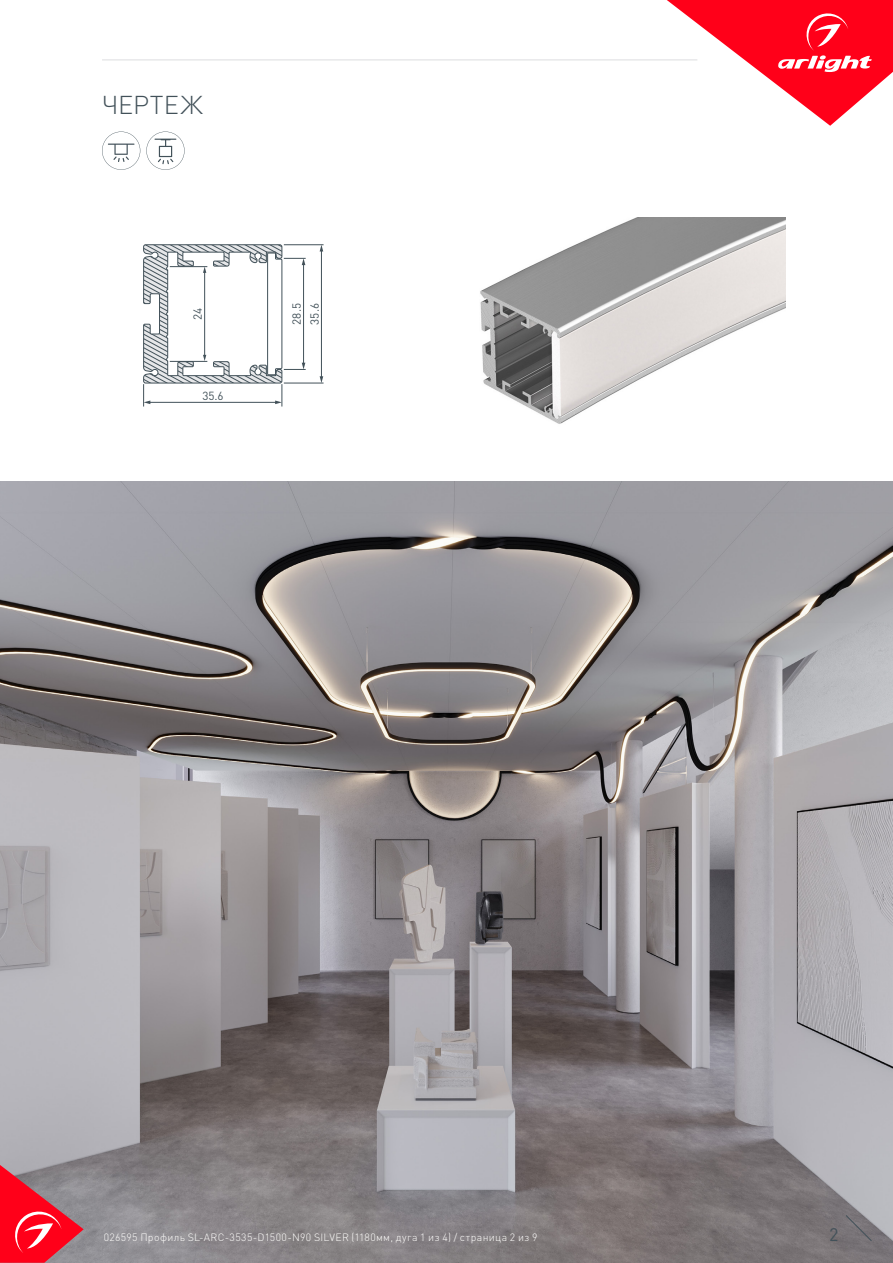
<style>
.page{position:relative;width:893px;height:1263px;background:#fff}
.page>*{position:absolute;margin:0;border:0;box-sizing:border-box;transform-origin:0 0}
.t1{font:300 25.5px "DIN Pro";letter-spacing:.01em;color:#425159}
.t2{font:18px "DIN Pro";color:#425159}
.t3{font:11.7px/17.9px "DIN Pro";color:#425159}
.t4{font:300 10.5px "DIN Pro";letter-spacing:.04em;color:#fffefc}
</style>
<div class="page">
<img style="left:0;top:481px;width:893px;height:782px">
<svg style="left:0;top:1165px;width:84px;height:98px;background:#d14554"></svg>
<svg style="left:845px;top:1215px;width:27px;height:26px"></svg>
<svg style="left:667px;top:0;width:226px;height:126px"></svg>
<hr style="left:102px;top:60px;width:595px;height:1px;background:#dcdddf">
<img style="left:480px;top:217px;width:305px;height:207px">
<svg style="left:102px;top:132px;width:38px;height:38px"></svg>
<svg style="left:146px;top:132px;width:39px;height:38px"></svg>
<hr style="left:284px;top:244px;width:40px;height:1px;background:#425159">
<hr style="left:284px;top:383px;width:40px;height:1px;background:#425159">
<hr style="left:321px;top:250px;width:1px;height:127px;background:#425159">
<svg style="left:320px;top:245px;width:3px;height:6px"></svg>
<svg style="left:320px;top:376px;width:3px;height:7px"></svg>
<svg style="left:143px;top:244px;width:163px;height:162px"></svg>
<hr style="left:170px;top:266px;width:37px;height:1px;background:#425159">
<hr style="left:170px;top:361px;width:37px;height:1px;background:#425159">
<p class="t1" style="left:102px;top:87px;width:102px">ЧЕРТЕЖ</p>
<p class="t3" style="left:188px;top:320px;width:14px;rotate:-90deg">24</p>
<p class="t3" style="left:202px;top:387px;width:23px">35.6</p>
<p class="t3" style="left:287px;top:325px;width:23px;rotate:-90deg">28.5<br>35.6</p>
<p class="t4" style="left:104px;top:1230px;width:435px">026595 Профиль SL-ARC-3535-D1500-N90 SILVER (1180мм, дуга 1 из 4) / страница 2 из 9</p>
<p class="t2" style="left:829px;top:1222px;width:11px">2</p>
</div>
